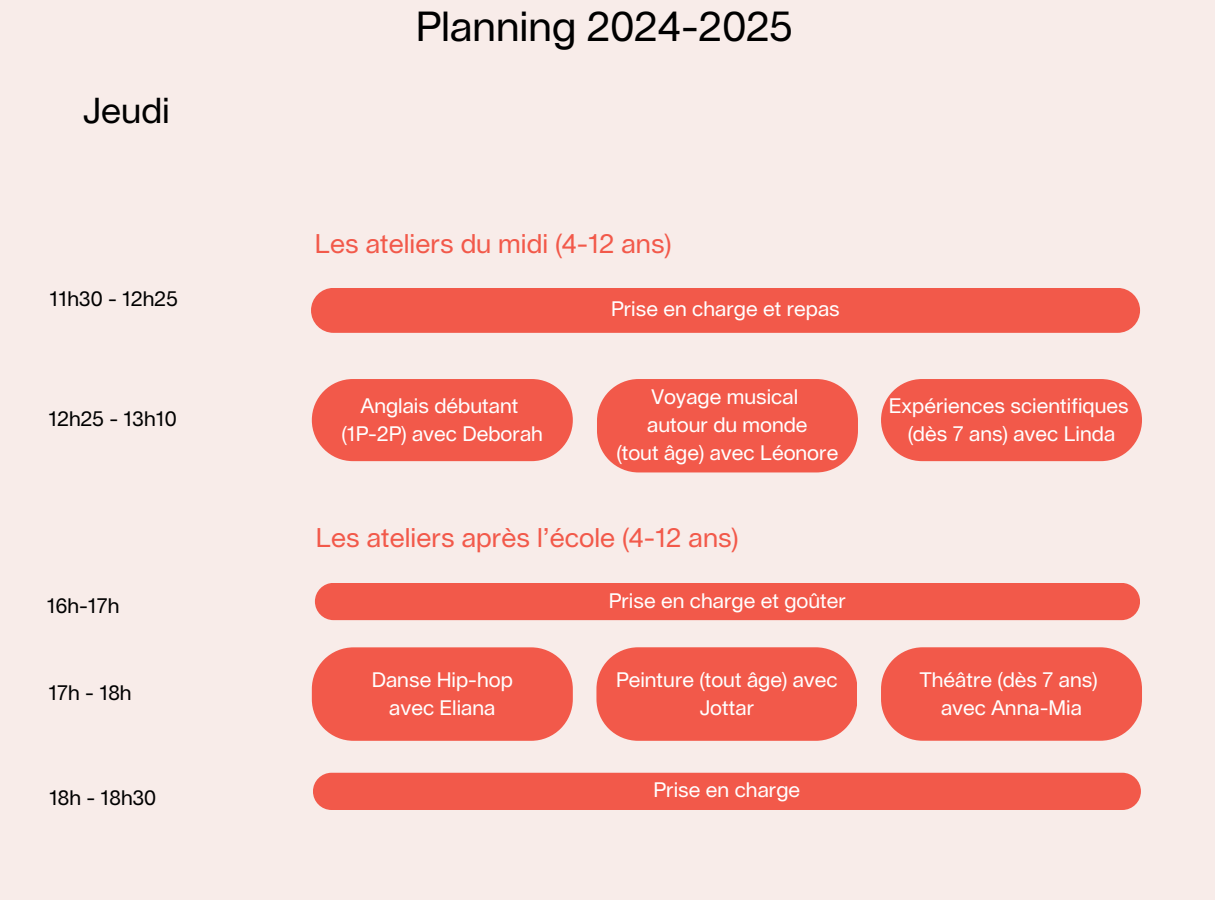
<style>
.page{position:relative;width:1215px;height:900px;background:#f8ece9}
.page>*{position:absolute;margin:0;border:0;box-sizing:border-box;transform-origin:0 0}
.t1{font:41.25px "Lausanne";color:#000}
.t2{font:35.25px "Lausanne";color:#000}
.t3{font:26.55px "Lausanne";color:#f2594a}
.t4{font:20.55px/28.2px "Lausanne";color:#fff;text-align:center}
.t5{font:20.55px "Lausanne";color:#000}
</style>
<div class="page">
<div style="left:312px;top:379px;width:261px;height:82px;background:#f2594a;border-radius:41px"></div>
<div style="left:311px;top:288px;width:829px;height:45px;background:#f2594a;border-radius:22px"></div>
<svg style="left:596px;top:647px;width:261px;height:94px;background:#f26254"></svg>
<svg style="left:881px;top:647px;width:261px;height:94px;background:#f26254"></svg>
<div style="left:315px;top:583px;width:825px;height:37px;background:#f2594a;border-radius:19px"></div>
<div style="left:313px;top:773px;width:828px;height:37px;background:#f2594a;border-radius:19px"></div>
<div style="left:597px;top:379px;width:261px;height:93px;background:#f2594a"></div>
<div style="left:881px;top:379px;width:261px;height:82px;background:#f2594a;border-radius:41px"></div>
<svg style="left:312px;top:647px;width:261px;height:94px;background:#f26254"></svg>
<h1 class="t2" style="left:83px;top:95px;width:88px">Jeudi</h1>
<p class="t5" style="left:50px;top:289px;width:130px">11h30 - 12h25</p>
<p class="t5" style="left:48px;top:410px;width:130px">12h25 - 13h10</p>
<p class="t5" style="left:47px;top:597px;width:74px">16h-17h</p>
<p class="t5" style="left:48px;top:683px;width:85px">17h - 18h</p>
<h3 class="t5" style="left:49px;top:789px;width:109px">18h - 18h30</h3>
<h2 class="t1" style="left:416px;top:8px;width:378px">Planning 2024-2025</h2>
<p class="t3" style="left:315px;top:231px;width:358px">Les ateliers du midi (4-12 ans)</p>
<h3 class="t4" style="left:361px;top:393px;width:159px">Anglais débutant</h3>
<p class="t4" style="left:342px;top:421px;width:203px">(1P-2P) avec Deborah</p>
<p class="t4" style="left:611px;top:296px;width:230px">Prise en charge et repas</p>
<p class="t4" style="left:651px;top:384px;width:148px">Voyage musical</p>
<p class="t4" style="left:647px;top:412px;width:162px">autour du monde</p>
<p class="t4" style="left:617px;top:440px;width:223px">(tout âge) avec Léonore</p>
<p class="t3" style="left:316px;top:526px;width:424px">Les ateliers après l’école (4-12 ans)</p>
<p class="t4" style="left:609px;top:587px;width:239px">Prise en charge et goûter</p>
<p class="t4" style="left:889px;top:393px;width:241px">Expériences scientifiques</p>
<p class="t4" style="left:908px;top:421px;width:209px">(dès 7 ans) avec Linda</p>
<p class="t4" style="left:372px;top:666px;width:143px">Danse Hip-hop</p>
<p class="t4" style="left:389px;top:695px;width:108px">avec Eliana</p>
<p class="t4" style="left:616px;top:666px;width:223px">Peinture (tout âge) avec<br>Jottar</p>
<p class="t4" style="left:920px;top:666px;width:179px">Théâtre (dès 7 ans)</p>
<p class="t4" style="left:941px;top:695px;width:142px">avec Anna-Mia</p>
<p class="t4" style="left:654px;top:777px;width:148px">Prise en charge</p>
</div>
